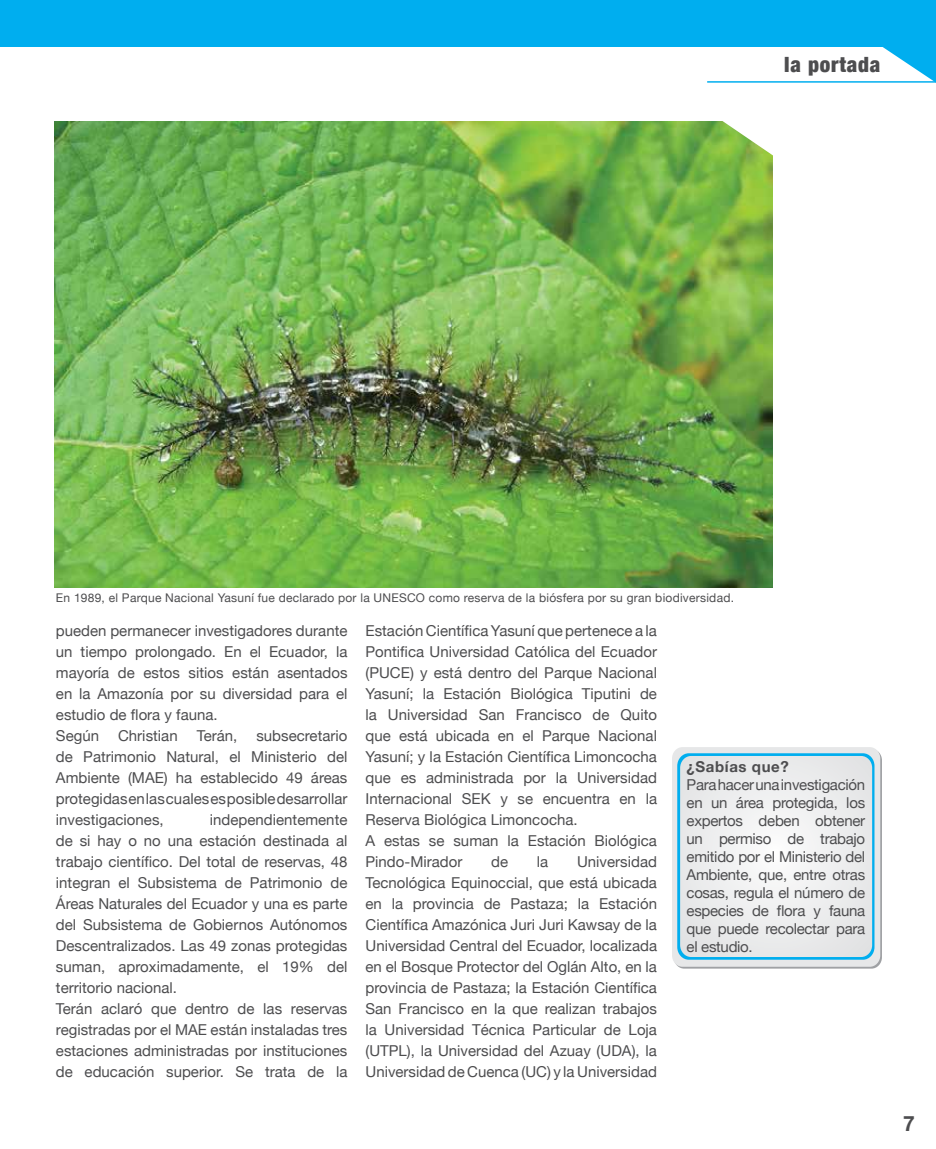
<style>
.page{position:relative;width:936px;height:1149px;background:#fff}
.page>*{position:absolute;margin:0;border:0;box-sizing:border-box;transform-origin:0 0}
.t1{font:900 condensed 21px "Helvetica Neue";letter-spacing:.04em;color:#4d4d4f}
.t2{font:700 21px "Helvetica Neue";color:#4d4d4f}
.t3{font:15px/21px "Helvetica Neue";color:#4d4d4f}
.t4{font:700 15px "Helvetica Neue";letter-spacing:.04em;color:#4d4d4f}
.t5{font:12px "Helvetica Neue";letter-spacing:.02em;color:#4d4d4f}
</style>
<div class="page">
<div style="left:0;top:0;width:935px;height:46px;background:#00aeef"></div>
<svg style="left:881px;top:46px;width:54px;height:35px"></svg>
<hr style="left:707px;top:81px;width:228px;height:2px;background:#00aeef">
<img style="left:54px;top:122px;width:718px;height:465px">
<svg style="left:721px;top:121px;width:52px;height:36px"></svg>
<div style="left:672px;top:746px;width:208px;height:220px;background:#e6e7e8;border-radius:11px"></div>
<div style="left:677px;top:753px;width:197px;height:206px;background:linear-gradient(to right,#03afee,#04afee);border-radius:12px"></div>
<svg style="left:680px;top:755px;width:192px;height:201px"></svg>
<h1 class="t1" style="left:784px;top:47px;width:98px">la portada</h1>
<p class="t5" style="left:56px;top:589px;width:679px">En 1989, el Parque Nacional Yasuní fue declarado por la UNESCO como reserva de la biósfera por su gran biodiversidad.</p>
<p class="t3" style="left:56px;top:620px;width:293px">pueden permanecer investigadores durante un tiempo prolongado. En el Ecuador, la mayoría de estos sitios están asentados en la Amazonía por su diversidad para el estudio de flora y fauna.<br>Según</p>
<p class="t3" style="left:118px;top:725px;width:61px">Christian</p>
<p class="t3" style="left:197px;top:725px;width:42px">Terán,</p>
<p class="t3" style="left:56px;top:725px;width:293px;text-align:justify;text-indent:200px">subsecretario de Patrimonio Natural, el Ministerio del Ambiente (MAE) ha establecido 49 áreas protegidas en las cuales es posible desarrollar investigaciones,</p>
<p class="t3" style="left:56px;top:809px;width:293px;text-indent:154px">independientemente de si hay o no una estación destinada al trabajo científico. Del total de reservas, 48 integran el Subsistema de Patrimonio de Áreas Naturales del Ecuador y una es parte del Subsistema de Gobiernos Autónomos Descentralizados. Las 49 zonas protegidas suman, aproximadamente, el 19% del territorio nacional.<br>Terán aclaró que dentro de las reservas registradas por el MAE están instaladas tres estaciones administradas por instituciones de educación superior. Se trata de la</p>
<p class="t3" style="left:365px;top:620px;width:293px">Estación Científica Yasuní que pertenece a la Pontifica Universidad Católica del Ecuador (PUCE) y está dentro del Parque Nacional Yasuní; la Estación Biológica Tiputini de la Universidad San Francisco de Quito que está ubicada en el Parque Nacional Yasuní; y la Estación Científica Limoncocha que es administrada por la Universidad Internacional SEK y se encuentra en la Reserva Biológica Limoncocha.<br>A estas se suman la Estación Biológica Pindo-Mirador</p>
<p class="t3" style="left:365px;top:851px;width:293px;text-align:justify;text-indent:211px">Universidad Tecnológica Equinoccial, que está ubicada en la provincia de Pastaza; la Estación Científica Amazónica Juri Juri Kawsay de la Universidad Central del Ecuador, localizada en el Bosque Protector del Oglán Alto, en la provincia de Pastaza; la Estación Científica San Francisco en la que realizan trabajos la Universidad Técnica Particular de Loja (UTPL), la Universidad del Azuay (UDA), la Universidad de Cuenca (UC) y la Universidad</p>
<p class="t3" style="left:491px;top:851px;width:18px">de</p>
<p class="t3" style="left:537px;top:851px;width:13px">la</p>
<p class="t4" style="left:686px;top:754px;width:104px">¿Sabías que?</p>
<p class="t3" style="left:686px;top:776px;width:180px;line-height:18px;text-align:justify">Para hacer una investigación en un área protegida, los expertos deben obtener un permiso de trabajo emitido por el Ministerio del Ambiente, que, entre otras cosas, regula el número de especies de flora y fauna que puede recolectar para el estudio.</p>
<h1 class="t2" style="left:903px;top:1106px;width:13px">7</h1>
</div>
